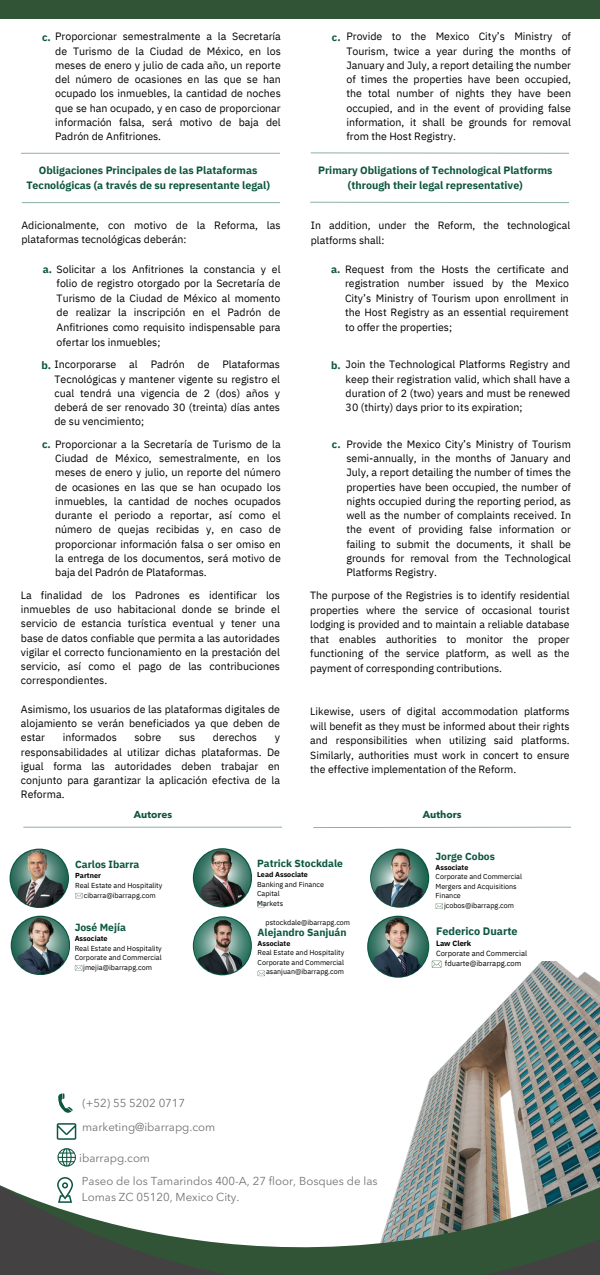
<style>
.page{position:relative;width:600px;height:1275px;background:#fff}
.page>*{position:absolute;margin:0;border:0;box-sizing:border-box;transform-origin:0 0}
.t1{font:11.4px/15.8px "Avenir Next LT Pro";color:#737373}
.t2{font:700 10.9px "IBM Plex Sans";color:#0b5641}
.t3{font:10.6px/14.2px "IBM Plex Sans";color:#000;text-align:justify}
.t4{font:700 10.6px/14.7px "IBM Plex Sans";color:#0e5540;text-align:center}
.t5{font:10.5px/14.5px "IBM Plex Sans";color:#000;text-align:justify}
.t6{font:700 10.5px "IBM Plex Sans";color:#0e5540}
.t7{font:700 10.4px "IBM Plex Sans";color:#0b5641}
.t8{font:700 10.3px "IBM Plex Sans";color:#0b5641}
.t9{font:700 10.1px "Avenir Next LT Pro";color:#0e5540}
.t10{font:7.6px "IBM Plex Sans";color:#000}
.t11{font:700 7.6px "IBM Plex Sans";color:#000}
.t12{font:7.2px/9.6px "IBM Plex Sans";color:#000}
.t13{font:700 7.2px "IBM Plex Sans";color:#000}
.s1{font-weight:700;color:#0e5540}
</style>
<div class="page">
<div style="left:0;top:0;width:600px;height:19px;background:#315336"></div>
<img style="left:398px;top:961px;width:202px;height:223px">
<hr style="left:23px;top:827px;width:259px;height:1px;background:#0b5641">
<svg style="left:313px;top:827px;width:258px;height:1px"></svg>
<svg style="left:0;top:1184px;width:600px;height:91px"></svg>
<svg style="left:57px;top:1123px;width:19px;height:17px"></svg>
<svg style="left:57px;top:1177px;width:16px;height:26px"></svg>
<svg style="left:57px;top:1148px;width:19px;height:19px"></svg>
<svg style="left:10px;top:849px;width:59px;height:59px"></svg>
<img style="left:11px;top:850px;width:57px;height:57px;border-radius:50%">
<svg style="left:75px;top:893px;width:8px;height:5px"></svg>
<svg style="left:193px;top:848px;width:59px;height:59px"></svg>
<img style="left:194px;top:849px;width:57px;height:57px;border-radius:50%">
<svg style="left:257px;top:902px;width:8px;height:5px"></svg>
<svg style="left:370px;top:849px;width:59px;height:59px"></svg>
<img style="left:371px;top:850px;width:57px;height:57px;border-radius:50%">
<svg style="left:436px;top:903px;width:7px;height:6px"></svg>
<svg style="left:11px;top:916px;width:59px;height:59px"></svg>
<img style="left:12px;top:917px;width:57px;height:57px;border-radius:50%">
<svg style="left:75px;top:965px;width:7px;height:6px"></svg>
<svg style="left:193px;top:916px;width:59px;height:59px"></svg>
<img style="left:194px;top:917px;width:57px;height:57px;border-radius:50%">
<svg style="left:258px;top:971px;width:7px;height:5px"></svg>
<svg style="left:310px;top:152px;width:259px;height:2px"></svg>
<hr style="left:21px;top:153px;width:259px;height:1px;background:#0b5641">
<svg style="left:310px;top:202px;width:259px;height:1px"></svg>
<hr style="left:22px;top:202px;width:258px;height:1px;background:#0b5641">
<svg style="left:367px;top:916px;width:62px;height:62px"></svg>
<img style="left:368px;top:917px;width:60px;height:60px;border-radius:50%">
<svg style="left:432px;top:961px;width:9px;height:7px"></svg>
<svg style="left:58px;top:1093px;width:14px;height:20px"></svg>
<p class="t3" style="left:55px;top:29px;width:227px;text-indent:-13px"><span class="s1">c.</span> Proporcionar semestralmente a la Secretaría de Turismo de la Ciudad de México, en los meses de enero y julio de cada año, un reporte del número de ocasiones en las que se han ocupado los inmuebles, la cantidad de noches que se han ocupado, y en caso de proporcionar información falsa, será motivo de baja del Padrón de Anfitriones.</p>
<p class="t3" style="left:346px;top:29px;width:226px">Provide to the Mexico City’s Ministry of Tourism, twice a year during the months of January and July, a report detailing the number of times the properties have been occupied, the total number of nights they have been occupied, and in the event of providing false information, it shall be grounds for removal from the Host Registry.</p>
<p class="t6" style="left:332px;top:30px;width:10px">c.</p>
<p class="t4" style="left:26px;top:163px;width:245px">Obligaciones Principales de las Plataformas<br>Tecnológicas (a través de su representante legal)</p>
<h3 class="t4" style="left:318px;top:163px;width:236px">Primary Obligations of Technological Platforms (through their legal representative)</h3>
<h2 class="t3" style="left:22px;top:218px;width:261px">Adicionalmente, con motivo de la Reforma, las plataformas tecnológicas deberán:</h2>
<h1 class="t5" style="left:311px;top:218px;width:261px">In addition, under the Reform, the technological platforms shall:</h1>
<p class="t3" style="left:57px;top:261px;width:225px;line-height:14.6px;text-indent:-14px"><span class="s1">a.</span> Solicitar a los Anfitriones la constancia y el folio de registro otorgado por la Secretaría de Turismo de la Ciudad de México al momento de realizar la inscripción en el Padrón de Anfitriones como requisito indispensable para ofertar los inmuebles;</p>
<p class="t3" style="left:345px;top:261px;width:225px;line-height:14.6px;text-indent:-14px"><span class="s1">a.</span> Request from the Hosts the certificate and registration number issued by the Mexico City’s Ministry of Tourism upon enrollment in the Host Registry as an essential requirement to offer the properties;</p>
<p class="t3" style="left:54px;top:357px;width:227px;text-indent:-13px"><span class="s1">b.</span> Incorporarse al Padrón de Plataformas Tecnológicas y mantener vigente su registro el cual tendrá una vigencia de 2 (dos) años y deberá de ser renovado 30 (treinta) días antes de su vencimiento;</p>
<h1 class="t3" style="left:346px;top:357px;width:226px">Join the Technological Platforms Registry and keep their registration valid, which shall have a duration of 2 (two) years and must be renewed 30 (thirty) days prior to its expiration;</h1>
<p class="t6" style="left:331px;top:358px;width:11px">b.</p>
<h1 class="t3" style="left:55px;top:437px;width:227px;text-indent:-13px"><span class="s1">c.</span> Proporcionar a la Secretaría de Turismo de la Ciudad de México, semestralmente, en los meses de enero y julio, un reporte del número de ocasiones en las que se han ocupado los inmuebles, la cantidad de noches ocupados durante el periodo a reportar, así como el número de quejas recibidas y, en caso de proporcionar información falsa o ser omiso en la entrega de los documentos, será motivo de baja del Padrón de Plataformas.</h1>
<p class="t3" style="left:346px;top:437px;width:226px">Provide the Mexico City’s Ministry of Tourism semi-annually, in the months of January and July, a report detailing the number of times the properties have been occupied, the number of nights occupied during the reporting period, as well as the number of complaints received. In the event of providing false information or failing to submit the documents, it shall be grounds for removal from the Technological Platforms Registry.</p>
<p class="t6" style="left:332px;top:437px;width:10px">c.</p>
<p class="t3" style="left:21px;top:588px;width:261px">La finalidad de los Padrones es identificar los inmuebles de uso habitacional donde se brinde el servicio de estancia turística eventual y tener una base de datos confiable que permita a las autoridades vigilar el correcto funcionamiento en la prestación del servicio, así como el pago de las contribuciones correspondientes.</p>
<p class="t3" style="left:21px;top:702px;width:261px">Asimismo, los usuarios de las plataformas digitales de alojamiento se verán beneficiados ya que deben de estar</p>
<p class="t3" style="left:63px;top:730px;width:56px">informados</p>
<p class="t3" style="left:134px;top:730px;width:28px">sobre</p>
<p class="t3" style="left:179px;top:730px;width:18px">sus</p>
<p class="t3" style="left:213px;top:730px;width:46px">derechos</p>
<p class="t3" style="left:21px;top:730px;width:261px;text-indent:254px">y responsabilidades al utilizar dichas plataformas. De igual forma las autoridades deben trabajar en conjunto para garantizar la aplicación efectiva de la Reforma.</p>
<p class="t5" style="left:310px;top:588px;width:261px">The purpose of the Registries is to identify residential properties where the service of occasional tourist lodging is provided and to maintain a reliable database that enables authorities to monitor the proper functioning of the service platform, as well as the payment of corresponding contributions.</p>
<h3 class="t5" style="left:310px;top:704px;width:261px">Likewise, users of digital accommodation platforms will benefit as they must be informed about their rights and responsibilities when utilizing said platforms.<br>Similarly, authorities must work in concert to ensure the effective implementation of the Reform.</h3>
<h2 class="t9" style="left:134px;top:811px;width:40px">Autores</h2>
<h1 class="t9" style="left:423px;top:811px;width:40px">Authors</h1>
<h1 class="t7" style="left:75px;top:857px;width:66px">Carlos Ibarra</h1>
<h1 class="t8" style="left:257px;top:857px;width:87px">Patrick Stockdale</h1>
<h2 class="t13" style="left:257px;top:870px;width:52px">Lead Associate</h2>
<h1 class="t12" style="left:257px;top:879px;width:68px">Banking and Finance</h1>
<h2 class="t12" style="left:257px;top:889px;width:28px">Capital<br>Markets</h2>
<h1 class="t12" style="left:266px;top:918px;width:86px">pstockdale@ibarrapg.com</h1>
<h2 class="t13" style="left:75px;top:871px;width:27px">Partner</h2>
<h1 class="t12" style="left:75px;top:880px;width:89px">Real Estate and Hospitality</h1>
<h2 class="t12" style="left:84px;top:890px;width:74px">cibarra@ibarrapg.com</h2>
<p class="t7" style="left:75px;top:920px;width:53px">José Mejía</p>
<p class="t13" style="left:75px;top:934px;width:35px">Associate</p>
<p class="t12" style="left:75px;top:943px;width:89px">Real Estate and Hospitality<br>Corporate and Commercial</p>
<h1 class="t12" style="left:83px;top:963px;width:70px">jmejia@ibarrapg.com</h1>
<p class="t8" style="left:258px;top:925px;width:91px">Alejandro Sanjuán</p>
<p class="t13" style="left:258px;top:938px;width:34px">Associate</p>
<p class="t12" style="left:258px;top:948px;width:88px">Real Estate and Hospitality</p>
<p class="t12" style="left:258px;top:957px;width:88px">Corporate and Commercial</p>
<h3 class="t12" style="left:266px;top:967px;width:80px">asanjuan@ibarrapg.com</h3>
<p class="t1" style="left:83px;top:1096px;width:104px">(+52) 55 5202 0717</p>
<h1 class="t1" style="left:82px;top:1120px;width:135px">marketing@ibarrapg.com</h1>
<h2 class="t1" style="left:79px;top:1151px;width:72px">ibarrapg.com</h2>
<h2 class="t1" style="left:82px;top:1174px;width:297px">Paseo de los Tamarindos 400-A, 27 floor, Bosques de las<br>Lomas ZC 05120, Mexico City.</h2>
<h2 class="t8" style="left:436px;top:849px;width:61px">Jorge Cobos</h2>
<h2 class="t13" style="left:436px;top:862px;width:34px">Associate</h2>
<h3 class="t12" style="left:436px;top:872px;width:88px">Corporate and Commercial</h3>
<h2 class="t12" style="left:436px;top:881px;width:83px">Mergers and Acquisitions</h2>
<h2 class="t12" style="left:436px;top:891px;width:27px">Finance</h2>
<h3 class="t12" style="left:444px;top:901px;width:72px">jcobos@ibarrapg.com</h3>
<p class="t2" style="left:436px;top:924px;width:83px">Federico Duarte</p>
<p class="t11" style="left:436px;top:938px;width:37px">Law Clerk</p>
<p class="t10" style="left:436px;top:948px;width:93px">Corporate and Commercial</p>
<p class="t10" style="left:445px;top:958px;width:78px">fduarte@ibarrapg.com</p>
</div>
